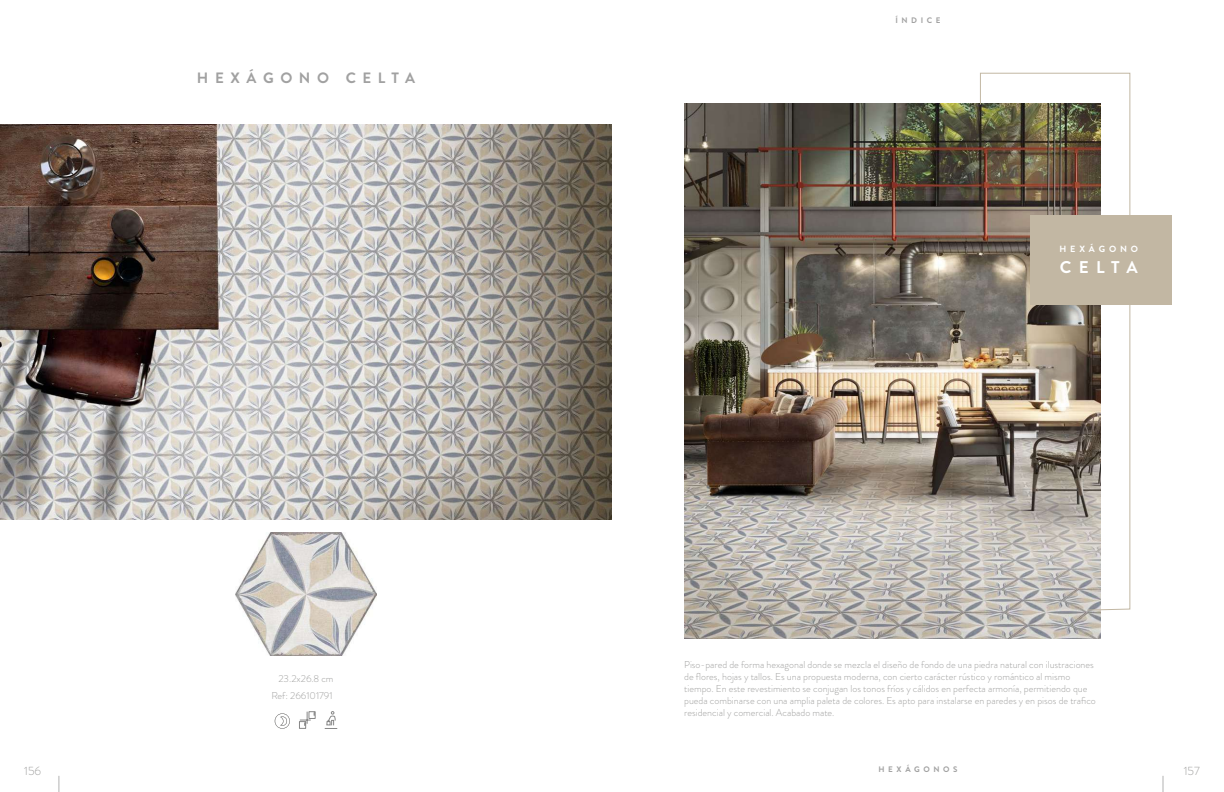
<style>
.page{position:relative;width:1224px;height:792px;background:#fff}
.page>*{position:absolute;margin:0;border:0;box-sizing:border-box;transform-origin:0 0}
.t1{font:700 17px "Brandon Grotesque";letter-spacing:.41em;color:#fff}
.t2{font:700 15px "Brandon Grotesque";letter-spacing:.44em;color:#a1a1a1}
.t3{font:300 12px "Brandon Grotesque";color:#a0a09f}
.t4{font:300 10px/12px "Brandon Grotesque";color:#a0a09f;text-align:right}
.t5{font:700 9px "Brandon Grotesque";letter-spacing:.43em;color:#fff}
.t6{font:700 8px "Brandon Grotesque";letter-spacing:.45em;color:#a1a1a1}
</style>
<div class="page">
<svg style="left:59px;top:776px;width:1px;height:16px"></svg>
<svg style="left:1163px;top:776px;width:1px;height:16px"></svg>
<img style="left:0;top:125px;width:611px;height:394px">
<img style="left:235px;top:533px;width:142px;height:123px">
<svg style="left:299px;top:711px;width:17px;height:18px"></svg>
<svg style="left:275px;top:713px;width:15px;height:16px"></svg>
<svg style="left:324px;top:711px;width:14px;height:18px"></svg>
<img style="left:684px;top:103px;width:417px;height:535px">
<img style="left:979px;top:72px;width:152px;height:539px">
<div style="left:1031px;top:215px;width:141px;height:90px;background:#c2b7a3"></div>
<h2 class="t2" style="left:197px;top:67px;width:220px">HEXÁGONO CELTA</h2>
<p class="t4" style="left:271px;top:670px;width:64px;line-height:16.6px">23.2x26.8 cm<br>Ref: 266101791</p>
<p class="t6" style="left:895px;top:14px;width:47px">ÍNDICE</p>
<p class="t5" style="left:1059px;top:243px;width:80px">HEXÁGONO</p>
<h1 class="t1" style="left:1060px;top:256px;width:79px">CELTA</h1>
<p class="t4" style="left:684px;top:659px;width:413px;text-align:left">Piso-pared de forma hexagonal donde se mezcla el diseño de fondo de una piedra natural con ilustraciones de flores, hojas y tallos. Es una propuesta moderna, con cierto carácter rústico y romántico al mismo tiempo. En este revestimiento se conjugan los tonos fríos y cálidos en perfecta armonía, permitiendo que pueda combinarse con una amplia paleta de colores. Es apto para instalarse en paredes y en pisos de trafico residencial y comercial. Acabado mate.</p>
<p class="t6" style="left:878px;top:764px;width:81px">HEXÁGONOS</p>
<p class="t3" style="left:24px;top:763px;width:19px">156</p>
<p class="t3" style="left:1184px;top:763px;width:17px">157</p>
</div>
